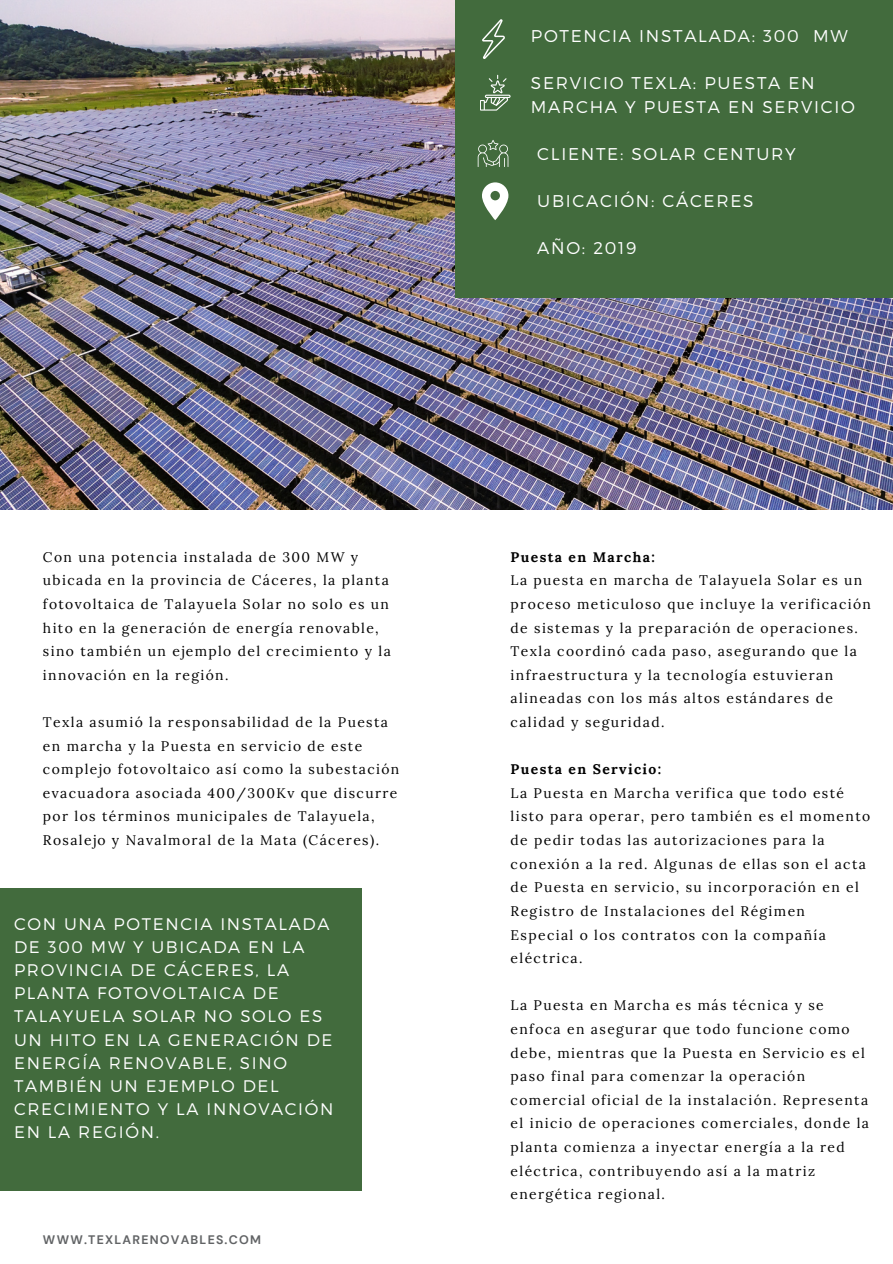
<style>
.page{position:relative;width:893px;height:1264px;background:#fff}
.page>*{position:absolute;margin:0;border:0;box-sizing:border-box;transform-origin:0 0}
.t1{font:300 16.95px/23.5px "Montserrat";letter-spacing:.1em;color:#fff}
.t2{font:300 16.8px/23.2px "Montserrat";letter-spacing:.1em;color:#fff}
.t3{font:13.8px/23.5px "Lora";letter-spacing:.1em;color:#000}
.t4{font:700 13.8px "Lora";letter-spacing:.1em;color:#000}
.t5{font:700 12.3px "DM Sans";letter-spacing:.1em;color:#616365}
</style>
<div class="page">
<img style="left:0;top:0;width:892px;height:509px">
<div style="left:455px;top:0;width:437px;height:298px;background:#426b3d"></div>
<svg style="left:480px;top:75px;width:30px;height:36px"></svg>
<svg style="left:477px;top:140px;width:31px;height:27px"></svg>
<svg style="left:482px;top:182px;width:26px;height:38px"></svg>
<div style="left:0;top:888px;width:361px;height:303px;background:#426b3d"></div>
<svg style="left:482px;top:19px;width:23px;height:40px"></svg>
<p class="t1" style="left:531px;top:24px;width:318px">POTENCIA INSTALADA: 300 MW</p>
<p class="t1" style="left:531px;top:71px;width:325px">SERVICIO TEXLA: PUESTA EN<br>MARCHA Y PUESTA EN SERVICIO</p>
<p class="t1" style="left:537px;top:141px;width:260px">CLIENTE: SOLAR CENTURY</p>
<p class="t1" style="left:537px;top:188px;width:218px">UBICACIÓN: CÁCERES</p>
<p class="t1" style="left:537px;top:235px;width:101px">AÑO: 2019</p>
<p class="t3" style="left:43px;top:545px;width:349px">Con una potencia instalada de 300 MW y ubicada en la provincia de Cáceres, la planta fotovoltaica de Talayuela Solar no solo es un hito en la generación de energía renovable, sino también un ejemplo del crecimiento y la innovación en la región.</p>
<p class="t3" style="left:43px;top:710px;width:358px">Texla asumió la responsabilidad de la Puesta en marcha y la Puesta en servicio de este complejo fotovoltaico así como la subestación evacuadora asociada 400/300Kv que discurre por los términos municipales de Talayuela, Rosalejo y Navalmoral de la Mata (Cáceres).</p>
<p class="t2" style="left:14px;top:911px;width:321px">CON UNA POTENCIA INSTALADA<br>DE 300 MW Y UBICADA EN LA<br>PROVINCIA DE CÁCERES, LA<br>PLANTA FOTOVOLTAICA DE<br>TALAYUELA SOLAR NO SOLO ES<br>UN HITO EN LA GENERACIÓN DE<br>ENERGÍA RENOVABLE, SINO<br>TAMBIÉN UN EJEMPLO DEL<br>CRECIMIENTO Y LA INNOVACIÓN<br>EN LA REGIÓN.</p>
<p class="t5" style="left:43px;top:1231px;width:219px">WWW.TEXLARENOVABLES.COM</p>
<p class="t4" style="left:510px;top:548px;width:146px">Puesta en Marcha:</p>
<p class="t3" style="left:510px;top:568px;width:362px">La puesta en marcha de Talayuela Solar es un proceso meticuloso que incluye la verificación de sistemas y la preparación de operaciones.<br>Texla coordinó cada paso, asegurando que la infraestructura y la tecnología estuvieran alineadas con los más altos estándares de calidad y seguridad.</p>
<p class="t4" style="left:510px;top:760px;width:152px">Puesta en Servicio:</p>
<p class="t3" style="left:510px;top:781px;width:361px">La Puesta en Marcha verifica que todo esté listo para operar, pero también es el momento de pedir todas las autorizaciones para la conexión a la red. Algunas de ellas son el acta de Puesta en servicio, su incorporación en el Registro de Instalaciones del Régimen Especial o los contratos con la compañía eléctrica.</p>
<p class="t3" style="left:510px;top:993px;width:360px">La Puesta en Marcha es más técnica y se enfoca en asegurar que todo funcione como debe, mientras que la Puesta en Servicio es el paso final para comenzar la operación comercial oficial de la instalación. Representa el inicio de operaciones comerciales, donde la planta comienza a inyectar energía a la red eléctrica, contribuyendo así a la matriz energética regional.</p>
</div>
